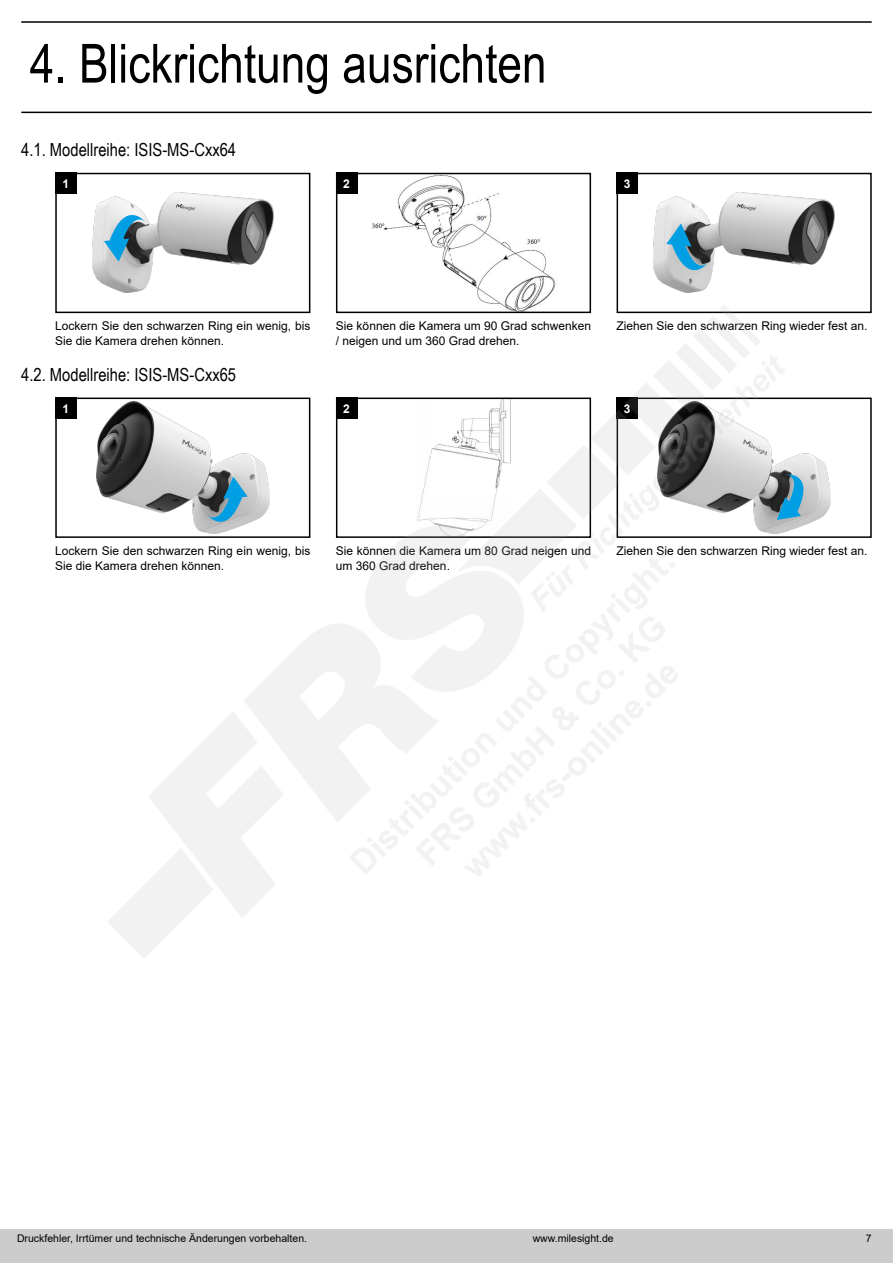
<style>
.page{position:relative;width:893px;height:1263px;background:#fff}
.page>*{position:absolute;margin:0;border:0;box-sizing:border-box;transform-origin:0 0}
.t1{font:54px "Arial Narrow";color:#000}
.t2{font:18px "Arial Narrow";color:#000}
.t3{font:12px/14.4px "Arial";color:#000}
.t4{font:700 12px "Arial";color:#fff}
.t5{font:10.5px "Arial";color:#000}
</style>
<div class="page">
<img style="left:21px;top:21px;width:851px;height:937px">
<div style="left:0;top:1229px;width:893px;height:34px;background:#ccc"></div>
<h1 class="t1" style="left:30px;top:24px;width:518px">4. Blickrichtung ausrichten</h1>
<h2 class="t2" style="left:21px;top:136px;width:216px">4.1. Modellreihe: ISIS-MS-Cxx64</h2>
<p class="t4" style="left:63px;top:175px;width:8px">1</p>
<p class="t4" style="left:343px;top:175px;width:8px">2</p>
<p class="t4" style="left:624px;top:175px;width:8px">3</p>
<p class="t3" style="left:55px;top:319px;width:257px">Lockern Sie den schwarzen Ring ein wenig, bis<br>Sie die Kamera drehen können.</p>
<h2 class="t2" style="left:21px;top:361px;width:216px">4.2. Modellreihe: ISIS-MS-Cxx65</h2>
<p class="t4" style="left:63px;top:400px;width:8px">1</p>
<p class="t3" style="left:336px;top:319px;width:257px">Sie können die Kamera um 90 Grad schwenken / neigen und um 360 Grad drehen.</p>
<p class="t4" style="left:343px;top:400px;width:8px">2</p>
<p class="t3" style="left:617px;top:319px;width:252px">Ziehen Sie den schwarzen Ring wieder fest an.</p>
<p class="t4" style="left:624px;top:400px;width:8px">3</p>
<p class="t3" style="left:55px;top:544px;width:257px">Lockern Sie den schwarzen Ring ein wenig, bis<br>Sie die Kamera drehen können.</p>
<p class="t3" style="left:336px;top:544px;width:257px">Sie können die Kamera um 80 Grad neigen und um 360 Grad drehen.</p>
<p class="t3" style="left:617px;top:544px;width:252px">Ziehen Sie den schwarzen Ring wieder fest an.</p>
<p class="t5" style="left:17px;top:1231px;width:292px">Druckfehler, Irrtümer und technische Änderungen vorbehalten.</p>
<p class="t5" style="left:533px;top:1231px;width:83px">www.milesight.de</p>
<p class="t5" style="left:866px;top:1231px;width:7px">7</p>
</div>
